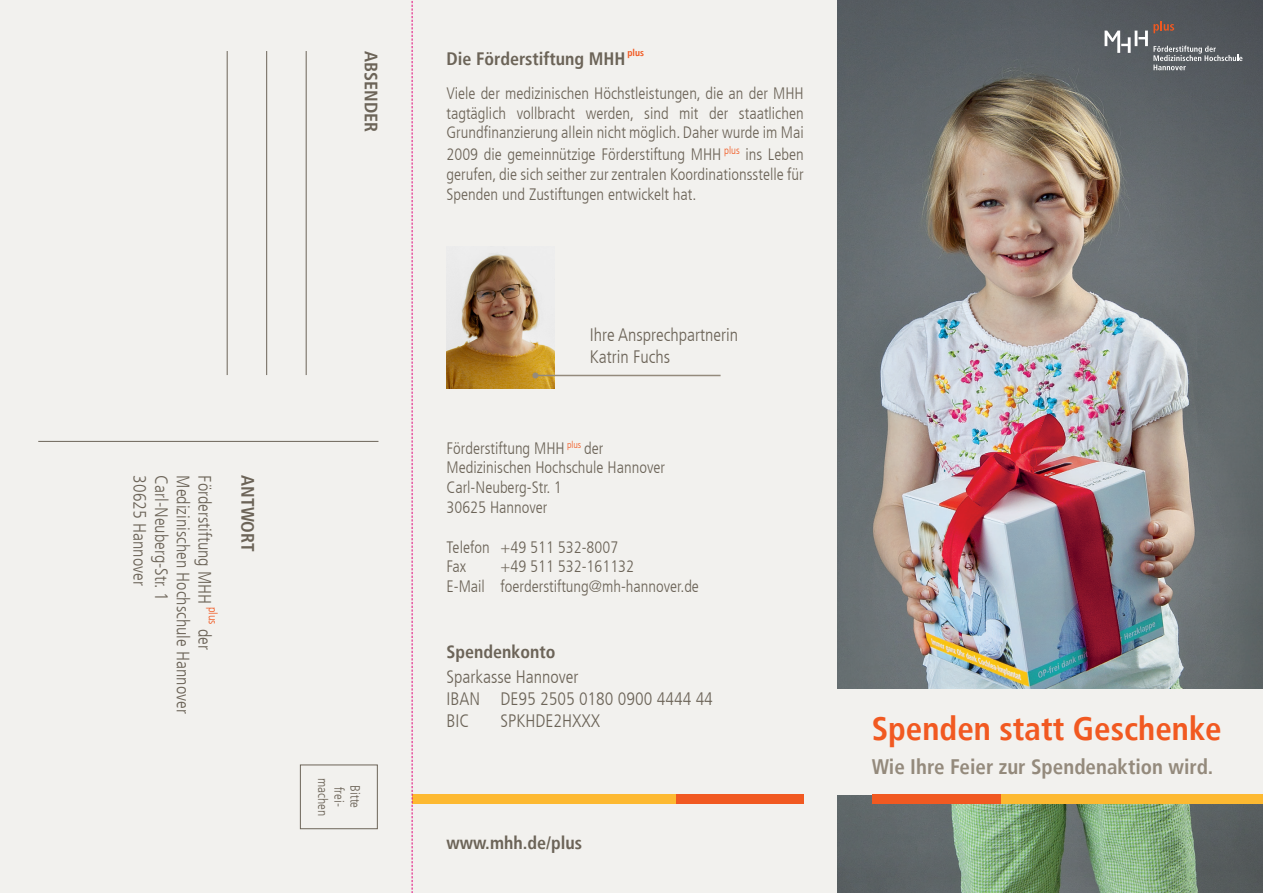
<style>
.page{position:relative;width:1263px;height:893px;background:#f2f1ee}
.page>*{position:absolute;margin:0;border:0;box-sizing:border-box;transform-origin:0 0}
.t1{font:700 condensed 33px "Frutiger LT";color:#f15921}
.t2{font:700 condensed 21px "Frutiger LT";color:#948a7c}
.t3{font:300 condensed 18px/21.6px "Frutiger LT";color:#6c6458}
.t4{font:700 condensed 18px "Frutiger LT";color:#6c6458}
.t5{font:300 condensed 16.5px/19.8px "Frutiger LT";color:#6c6458}
.t6{font:300 condensed 13.5px "Frutiger LT";color:#6c6458}
.t7{font:300 condensed 12px "Frutiger LT";color:#f15921}
.t8{font:700 condensed 9.6px "Frutiger LT";color:#f15921}
</style>
<div class="page">
<hr style="left:38px;top:441px;width:340px;height:1px;background:#6c6458">
<hr style="left:306px;top:51px;width:1px;height:324px;background:#6c6458">
<hr style="left:227px;top:51px;width:1px;height:324px;background:#6c6458">
<hr style="left:266px;top:51px;width:1px;height:324px;background:#6c6458">
<img style="left:838px;top:0;width:425px;height:893px">
<div style="left:835px;top:689px;width:428px;height:105px;background:#f2f1ee"></div>
<div style="left:872px;top:794px;width:129px;height:10px;background:#f15921"></div>
<div style="left:1001px;top:794px;width:262px;height:10px;background:#fdb931"></div>
<div style="left:676px;top:794px;width:128px;height:10px;background:#f15921"></div>
<div style="left:412px;top:794px;width:264px;height:10px;background:#fdb931"></div>
<div style="left:300px;top:765px;width:78px;height:64px;border:1px solid #6c6458"></div>
<img style="left:447px;top:252px;width:108px;height:136px">
<hr style="left:535px;top:375px;width:185px;height:1px;background:#948a7c">
<svg style="left:532px;top:372px;width:6px;height:6px"></svg>
<svg style="left:1104px;top:21px;width:138px;height:49px;background:#686b6e"></svg>
<svg style="left:412px;top:0;width:1px;height:893px"></svg>
<p class="t4" style="left:382px;top:51px;width:83px;rotate:90deg">ABSENDER</p>
<p class="t3" style="left:215px;top:475px;width:131px;rotate:90deg">Förderstiftung MHH</p>
<p class="t4" style="left:259px;top:475px;width:77px;rotate:90deg">ANTWORT</p>
<p class="t7" style="left:220px;top:607px;width:19px;rotate:90deg">plus</p>
<p class="t3" style="left:215px;top:629px;width:23px;rotate:90deg">der</p>
<p class="t3" style="left:150px;top:475px;width:112px;rotate:90deg">30625 Hannover</p>
<p class="t3" style="left:172px;top:475px;width:127px;rotate:90deg">Carl-Neuberg-Str. 1</p>
<p class="t3" style="left:194px;top:475px;width:240px;rotate:90deg">Medizinischen Hochschule Hannover</p>
<p class="t6" style="left:331px;top:778px;width:40px;rotate:90deg">machen</p>
<p class="t6" style="left:347px;top:787px;width:21px;rotate:90deg">frei-</p>
<p class="t6" style="left:363px;top:785px;width:24px;rotate:90deg">Bitte</p>
<p class="t4" style="left:446px;top:48px;width:181px">Die Förderstiftung MHH</p>
<p class="t8" style="left:627px;top:47px;width:18px">plus</p>
<p class="t5" style="left:446px;top:83px;width:359px;text-align:justify">Viele der medizinischen Höchstleistungen, die an der MHH tagtäglich vollbracht werden, sind mit der staatlichen Grundfinanzierung allein nicht möglich. Daher wurde im Mai</p>
<p class="t5" style="left:446px;top:145px;width:359px;text-align:justify">2009 die gemeinnützige Förderstiftung MHH <sup>plus</sup> ins Leben gerufen, die sich seither zur zentralen Koordinationsstelle für Spenden und Zustiftungen entwickelt hat.</p>
<p class="t3" style="left:590px;top:325px;width:150px">Ihre Ansprechpartnerin<br>Katrin Fuchs</p>
<p class="t5" style="left:446px;top:438px;width:220px">Förderstiftung MHH <sup>plus</sup> der<br>Medizinischen Hochschule Hannover<br>Carl-Neuberg-Str. 1<br>30625 Hannover</p>
<p class="t5" style="left:446px;top:537px;width:173px">Telefon +49 511 532-8007<br>Fax</p>
<p class="t5" style="left:446px;top:557px;width:254px;text-indent:54px">+49 511 532-161132<br>E-Mail foerderstiftung@mh-hannover.de</p>
<p class="t4" style="left:446px;top:641px;width:110px">Spendenkonto</p>
<p class="t3" style="left:446px;top:667px;width:268px">Sparkasse Hannover<br>IBAN DE95 2505 0180 0900 4444 44<br>BIC</p>
<p class="t3" style="left:500px;top:710px;width:101px">SPKHDE2HXXX</p>
<p class="t4" style="left:447px;top:832px;width:137px">www.mhh.de/plus</p>
<h1 class="t1" style="left:872px;top:709px;width:351px">Spenden statt Geschenke</h1>
<p class="t2" style="left:872px;top:754px;width:343px">Wie Ihre Feier zur Spendenaktion wird.</p>
</div>
